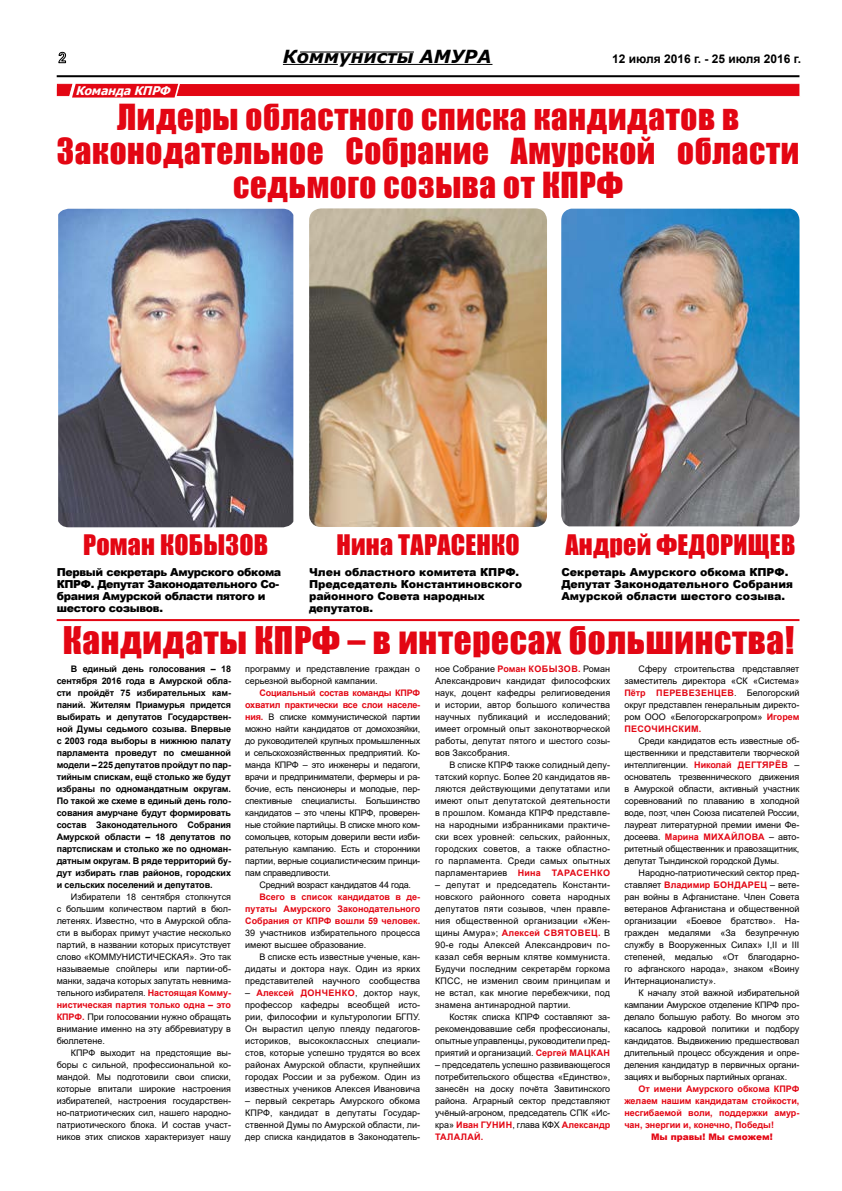
<style>
.page{position:relative;width:842px;height:1191px;background:#fff}
.page>*{position:absolute;margin:0;border:0;box-sizing:border-box;transform-origin:0 0}
.t1{font:35px "Impact";letter-spacing:.02em;color:#e30613}
.t2{font:33px/34px "Impact";letter-spacing:.02em;color:#e30613;text-align:center}
.t3{font:26px "Impact";letter-spacing:.01em;color:#e30613}
.t4{font:italic 700 18px "Verdana";color:#000}
.t5{font:700 14.4px "Arial";color:#dadada}
.t6{font:700 12px "Arial";color:#000}
.t7{font:italic 700 12px "Tahoma";color:#fff}
.t8{font:900 11px/12px "Arial";color:#000}
.t9{font:900 11px/12px "Arial";letter-spacing:-.03em;color:#000}
.t10{font:9px/12px "Arial";color:#000;text-align:justify}
.t11{font:700 9px/12px "Arial";letter-spacing:-.01em;color:#000;text-align:justify}
.t12{font:700 9px/12px "Arial";color:#e30613;text-align:justify}
.t13{font:9px "Arial";letter-spacing:-.02em;color:#000}
.t14{font:900 9px "Arial";color:#e30613}
.s1{font-weight:700;color:#e30613}
</style>
<div class="page">
<hr style="left:57px;top:75px;width:742px;height:2px;background:#000">
<svg style="left:58px;top:52px;width:8px;height:11px"></svg>
<hr style="left:283px;top:64px;width:55px;height:1px;background:#000">
<hr style="left:349px;top:64px;width:143px;height:1px;background:#000">
<hr style="left:300px;top:52px;width:114px;height:1px;background:#000">
<svg style="left:57px;top:83px;width:742px;height:15px;background:#e8343e"></svg>
<svg style="left:56px;top:84px;width:1px;height:12px"></svg>
<img style="left:58px;top:209px;width:235px;height:318px">
<img style="left:309px;top:208px;width:238px;height:319px">
<img style="left:561px;top:209px;width:238px;height:317px">
<svg style="left:799px;top:83px;width:1px;height:14px"></svg>
<hr style="left:57px;top:619px;width:742px;height:2px;background:#e30613">
<h3 class="t5" style="left:58px;top:47px;width:9px">2</h3>
<h3 class="t4" style="left:283px;top:44px;width:210px">Коммунисты АМУРА</h3>
<h3 class="t6" style="left:612px;top:50px;width:190px">12 июля 2016 г. - 25 июля 2016 г.</h3>
<h3 class="t7" style="left:75px;top:82px;width:101px">КомандаКПРФ</h3>
<h2 class="t2" style="left:57px;top:99px;width:744px">Лидеры областного списка кандидатов в<br>Законодательное Собрание Амурской области седьмого созыва от КПРФ</h2>
<h3 class="t3" style="left:83px;top:524px;width:187px">Роман КОБЫЗОВ</h3>
<h3 class="t3" style="left:336px;top:524px;width:185px">Нина ТАРАСЕНКО</h3>
<h3 class="t3" style="left:565px;top:525px;width:231px">Андрей ФЕДОРИЩЕВ</h3>
<p class="t9" style="left:57px;top:566px;width:226px">Первый секретарь Амурского обкома<br>КПРФ. Депутат Законодательного Со&shy;брания Амурской области пятого и шестого созывов.</p>
<p class="t8" style="left:309px;top:566px;width:214px">Член областного комитета КПРФ.<br>Председатель Константиновского районного Совета народных депутатов.</p>
<p class="t8" style="left:561px;top:566px;width:233px">Секретарь Амурского обкома КПРФ.<br>Депутат Законодательного Собрания<br>Амурской области шестого созыва.</p>
<h1 class="t1" style="left:63px;top:613px;width:733px">Кандидаты КПРФ – в интересах большинства!</h1>
<p class="t11" style="left:57px;top:663px;width:176px;text-indent:14px">В единый день голосования ‒ 18 сентября 2016 года в Амурской обла&shy;сти пройдёт 75 избирательных кам&shy;паний. Жителям Приамурья придется выбирать и депутатов Государствен&shy;ной Думы седьмого созыва. Впервые с 2003 года выборы в нижнюю палату парламента проведут по смешанной модели – 225 депутатов пройдут по пар&shy;тийным спискам, ещё столько же будут избраны по одномандатным округам.<br>По такой же схеме в единый день голо&shy;сования амурчане будут формировать состав Законодательного Собрания Амурской области – 18 депутатов по партспискам и столько же по одноман&shy;датным округам. В ряде территорий бу&shy;дут избирать глав районов, городских и сельских поселений и депутатов.</p>
<p class="t10" style="left:57px;top:891px;width:176px;text-indent:14px">Избиратели 18 сентября столкнутся с большим количеством партий в бюл&shy;летенях. Известно, что в Амурской обла&shy;сти в выборах примут участие несколько партий, в названии которых присутствует слово «КОММУНИСТИЧЕСКАЯ». Это так называемые спойлеры или партии-об&shy;манки, задача которых запутать невнима&shy;тельного избирателя. <span class="s1">Настоящая Комму&shy;нистическая партия только одна ‒ это КПРФ.</span> При голосовании нужно обращать внимание именно на эту аббревиатуру в бюллетене.</p>
<p class="t10" style="left:57px;top:1047px;width:176px;text-indent:14px">КПРФ выходит на предстоящие вы&shy;боры с сильной, профессиональной ко&shy;мандой. Мы подготовили свои списки, которые впитали широкие настроения избирателей, настроения государствен&shy;но-патриотических сил, нашего народно&shy;патриотического блока. И состав участ&shy;ников этих списков характеризует нашу</p>
<p class="t10" style="left:245px;top:663px;width:177px">программу и представление граждан о серьезной выборной кампании.</p>
<p class="t10" style="left:245px;top:687px;width:177px;text-indent:14px"><span class="s1">Социальный состав команды КПРФ охватил практически все слои населе&shy;ния.</span> В списке коммунистической партии можно найти кандидатов от домохозяйки, до руководителей крупных промышленных и сельскохозяйственных предприятий. Ко&shy;манда КПРФ – это инженеры и педагоги, врачи и предприниматели, фермеры и ра&shy;бочие, есть пенсионеры и молодые, пер&shy;спективные специалисты. Большинство кандидатов ‒ это члены КПРФ, проверен&shy;ные стойкие партийцы. В списке много ком&shy;сомольцев, которым доверили вести изби&shy;рательную кампанию. Есть и сторонники партии, верные социалистическим принци&shy;пам справедливости.</p>
<p class="t13" style="left:259px;top:878px;width:153px">Средний возраст кандидатов 44 года.</p>
<p class="t12" style="left:245px;top:891px;width:177px;text-indent:14px">Всего в список кандидатов в де&shy;путаты Амурского Законодательного Собрания от КПРФ вошли 59 человек.</p>
<p class="t10" style="left:245px;top:927px;width:177px">39 участников избирательного процесса имеют высшее образование.</p>
<p class="t10" style="left:245px;top:951px;width:177px;text-indent:14px">В списке есть известные ученые, кан&shy;дидаты и доктора наук. Один из ярких представителей научного сообщества ‒ <span class="s1">Алексей ДОНЧЕНКО</span>, доктор наук, профессор кафедры всеобщей исто&shy;рии, философии и культурологии БГПУ.<br>Он вырастил целую плеяду педагогов&shy;историков, высококлассных специали&shy;стов, которые успешно трудятся во всех районах Амурской области, крупнейших городах России и за рубежом. Один из известных учеников Алексея Ивановича ‒ первый секретарь Амурского обкома КПРФ, кандидат в депутаты Государ&shy;ственной Думы по Амурской области, ли&shy;дер списка кандидатов в Законодатель-</p>
<p class="t10" style="left:435px;top:663px;width:177px">ное Собрание <span class="s1">Роман КОБЫЗОВ.</span> Роман Александрович кандидат философских наук, доцент кафедры религиоведения и истории, автор большого количества научных публикаций и исследований; имеет огромный опыт законотворческой работы, депутат пятого и шестого созы&shy;вов Заксобрания.</p>
<p class="t10" style="left:435px;top:759px;width:177px;text-indent:14px">В списке КПРФ также солидный депу&shy;татский корпус. Более 20 кандидатов яв&shy;ляются действующими депутатами или имеют опыт депутатской деятельности в прошлом. Команда КПРФ представле&shy;на народными избранниками практиче&shy;ски всех уровней: сельских, районных, городских советов, а также областно&shy;го парламента. Среди самых опытных парламентариев <span class="s1">Нина ТАРАСЕНКО </span>‒ депутат и председатель Константи&shy;новского районного совета народных депутатов пяти созывов, член правле&shy;ния общественной организации «Жен&shy;щины Амура»; <span class="s1">Алексей СВЯТОВЕЦ.</span> В 90-е годы Алексей Александрович по&shy;казал себя верным клятве коммуниста.<br>Будучи последним секретарём горкома КПСС, не изменил своим принципам и не встал, как многие перебежчики, под знамена антинародной партии.</p>
<p class="t10" style="left:435px;top:1010px;width:177px;text-indent:14px">Костяк списка КПРФ составляют за&shy;рекомендовавшие себя профессионалы, опытные управленцы, руководители пред&shy;приятий и организаций. <span class="s1">Сергей МАЦКАН </span>‒ председатель успешно развивающегося потребительского общества «Единство», занесён на доску почёта Завитинского района. Аграрный сектор представляют учёный-агроном, председатель СПК «Ис&shy;кра» <span class="s1">Иван ГУНИН</span>, глава КФХ <span class="s1">Александр ТАЛАЛАЙ.</span></p>
<p class="t10" style="left:624px;top:662px;width:177px;text-indent:14px">Сферу строительства представляет заместитель директора «СК «Система» <span class="s1">Пётр ПЕРЕВЕЗЕНЦЕВ</span>. Белогорский округ представлен генеральным директо&shy;ром ООО «Белогорскагропром» <span class="s1">Игорем ПЕСОЧИНСКИМ.</span></p>
<p class="t10" style="left:624px;top:734px;width:177px;text-indent:14px">Среди кандидатов есть известные об&shy;щественники и представители творческой интеллигенции. <span class="s1">Николай ДЕГТЯРЁВ</span> ‒ основатель трезвеннического движения в Амурской области, активный участник соревнований по плаванию в холодной воде, поэт, член Союза писателей России, лауреат литературной премии имени Фе&shy;досеева. <span class="s1">Марина МИХАЙЛОВА</span> ‒ авто&shy;ритетный общественник и правозащитник, депутат Тындинской городской Думы.</p>
<p class="t10" style="left:624px;top:866px;width:177px;text-indent:14px">Народно-патриотический сектор пред&shy;ставляет <span class="s1">Владимир БОНДАРЕЦ</span> ‒ вете&shy;ран войны в Афганистане. Член Совета ветеранов Афганистана и общественной организации «Боевое братство». На&shy;гражден медалями «За безупречную службу в Вооруженных Силах» I,II и III степеней, медалью «От благодарно&shy;го афганского народа», знаком «Воину Интернационалисту».</p>
<p class="t10" style="left:624px;top:986px;width:177px;text-indent:14px">К началу этой важной избирательной кампании Амурское отделение КПРФ про&shy;делало большую работу. Во многом это касалось кадровой политики и подбору кандидатов. Выдвижению предшествовал длительный процесс обсуждения и опре&shy;деления кандидатур в первичных органи&shy;зациях и выборных партийных органах.</p>
<p class="t12" style="left:624px;top:1083px;width:177px;text-indent:14px">От имени Амурского обкома КПРФ желаем нашим кандидатам стойкости, несгибаемой воли, поддержки амур&shy;чан, энергии и, конечно, Победы!</p>
<p class="t14" style="left:651px;top:1130px;width:123px">Мы правы! Мы сможем!</p>
</div>
